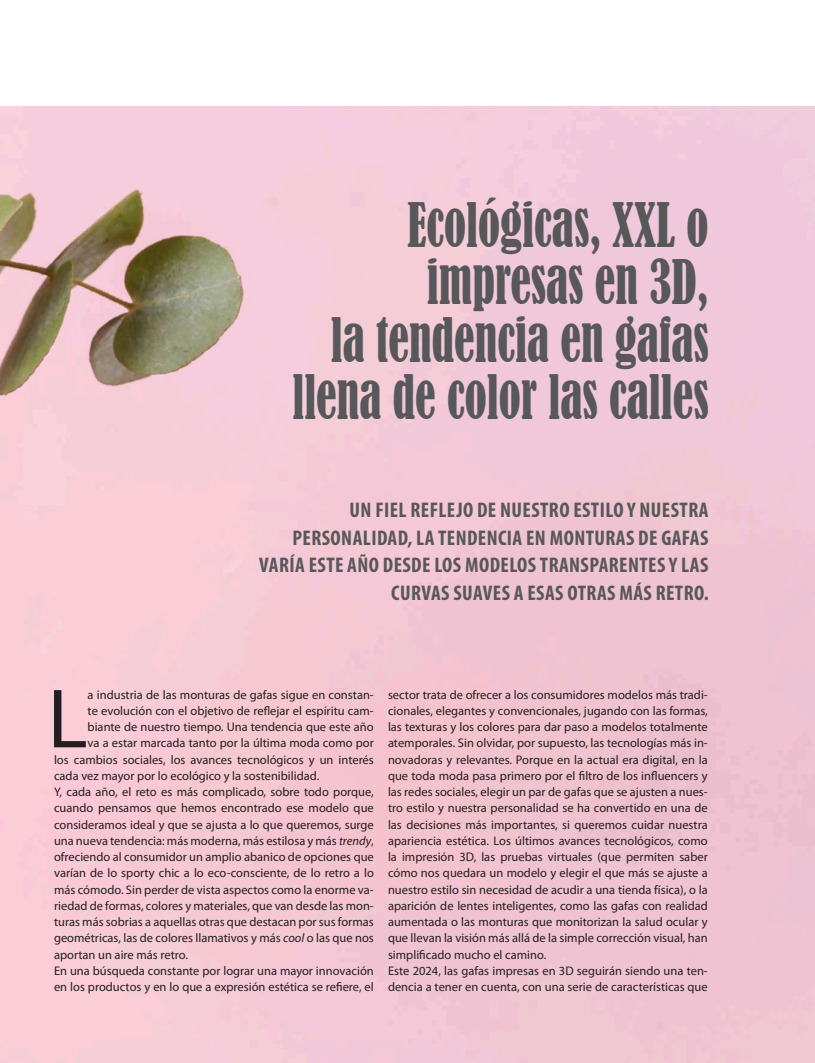
<style>
.page{position:relative;width:815px;height:1063px;background:#fff}
.page>*{position:absolute;margin:0;border:0;box-sizing:border-box;transform-origin:0 0}
.t1{font:84.88px "Myriad Pro";color:#231f20}
.t2{font:condensed 57.5px/57.5px "Bernard";color:#57585a;text-align:right;scale:.8 1}
.t3{font:700 condensed 21.25px/27.5px "Myriad Pro";letter-spacing:.02em;color:#57585a;text-align:right}
.t4{font:12.5px/16.2px "Myriad Pro";color:#231f20}
.s1{font-style:italic}
</style>
<div class="page">
<img style="left:0;top:107px;width:815px;height:956px">
<h2 class="t2" style="left:292px;top:197px;width:522px">Ecológicas, XXL o impresas en 3D,<br>la tendencia en gafas llena de color las calles</h2>
<h3 class="t3" style="left:259px;top:496px;width:451px">UN FIEL REFLEJO DE NUESTRO ESTILO Y NUESTRA PERSONALIDAD, LA TENDENCIA EN MONTURAS DE GAFAS VARÍA ESTE AÑO DESDE LOS MODELOS TRANSPARENTES Y LAS CURVAS SUAVES A ESAS OTRAS MÁS RETRO.</h3>
<h1 class="t1" style="left:48px;top:666px;width:42px">L</h1>
<p class="t4" style="left:88px;top:686px;width:288px">a industria de las monturas de gafas sigue en constan-</p>
<p class="t4" style="left:88px;top:702px;width:288px">te evolución con el objetivo de reflejar el espíritu cam-</p>
<p class="t4" style="left:88px;top:719px;width:288px">biante de nuestro tiempo. Una tendencia que este año</p>
<p class="t4" style="left:88px;top:735px;width:288px">va a estar marcada tanto por la última moda como por</p>
<p class="t4" style="left:54px;top:751px;width:321px">los cambios sociales, los avances tecnológicos y un interés</p>
<p class="t4" style="left:54px;top:767px;width:267px">cada vez mayor por lo ecológico y la sostenibilidad.</p>
<p class="t4" style="left:54px;top:784px;width:321px">Y, cada año, el reto es más complicado, sobre todo porque,</p>
<p class="t4" style="left:54px;top:800px;width:321px">cuando pensamos que hemos encontrado ese modelo que</p>
<p class="t4" style="left:54px;top:816px;width:321px">consideramos ideal y que se ajusta a lo que queremos, surge</p>
<p class="t4" style="left:54px;top:832px;width:321px">una nueva tendencia: más moderna, más estilosa y más <span class="s1">trendy</span>,</p>
<p class="t4" style="left:54px;top:849px;width:321px">ofreciendo al consumidor un amplio abanico de opciones que</p>
<p class="t4" style="left:54px;top:865px;width:321px">varían de lo sporty chic a lo eco-consciente, de lo retro a lo</p>
<p class="t4" style="left:54px;top:881px;width:321px">más cómodo. Sin perder de vista aspectos como la enorme va-</p>
<p class="t4" style="left:54px;top:897px;width:321px">riedad de formas, colores y materiales, que van desde las mon-</p>
<p class="t4" style="left:54px;top:914px;width:321px">turas más sobrias a aquellas otras que destacan por sus formas</p>
<p class="t4" style="left:54px;top:930px;width:321px">geométricas, las de colores llamativos y más <span class="s1">cool</span> o las que nos</p>
<p class="t4" style="left:54px;top:946px;width:135px">aportan un aire más retro.</p>
<p class="t4" style="left:54px;top:962px;width:321px">En una búsqueda constante por lograr una mayor innovación</p>
<p class="t4" style="left:54px;top:979px;width:321px">en los productos y en lo que a expresión estética se refiere, el</p>
<p class="t4" style="left:388px;top:686px;width:321px">sector trata de ofrecer a los consumidores modelos más tradi&shy;cionales, elegantes y convencionales, jugando con las formas, las texturas y los colores para dar paso a modelos totalmente atemporales. Sin olvidar, por supuesto, las tecnologías más in&shy;novadoras y relevantes. Porque en la actual era digital, en la que toda moda pasa primero por el filtro de los influencers y las redes sociales, elegir un par de gafas que se ajusten a nues&shy;tro estilo y nuestra personalidad se ha convertido en una de las decisiones más importantes, si queremos cuidar nuestra apariencia estética. Los últimos avances tecnológicos, como la impresión 3D, las pruebas virtuales (que permiten saber cómo nos quedara un modelo y elegir el que más se ajuste a nuestro estilo sin necesidad de acudir a una tienda física), o la aparición de lentes inteligentes, como las gafas con realidad aumentada o las monturas que monitorizan la salud ocular y que llevan la visión más allá de la simple corrección visual, han simplificado mucho el camino.<br>Este 2024, las gafas impresas en 3D seguirán siendo una ten&shy;dencia a tener en cuenta, con una serie de características que</p>
</div>
